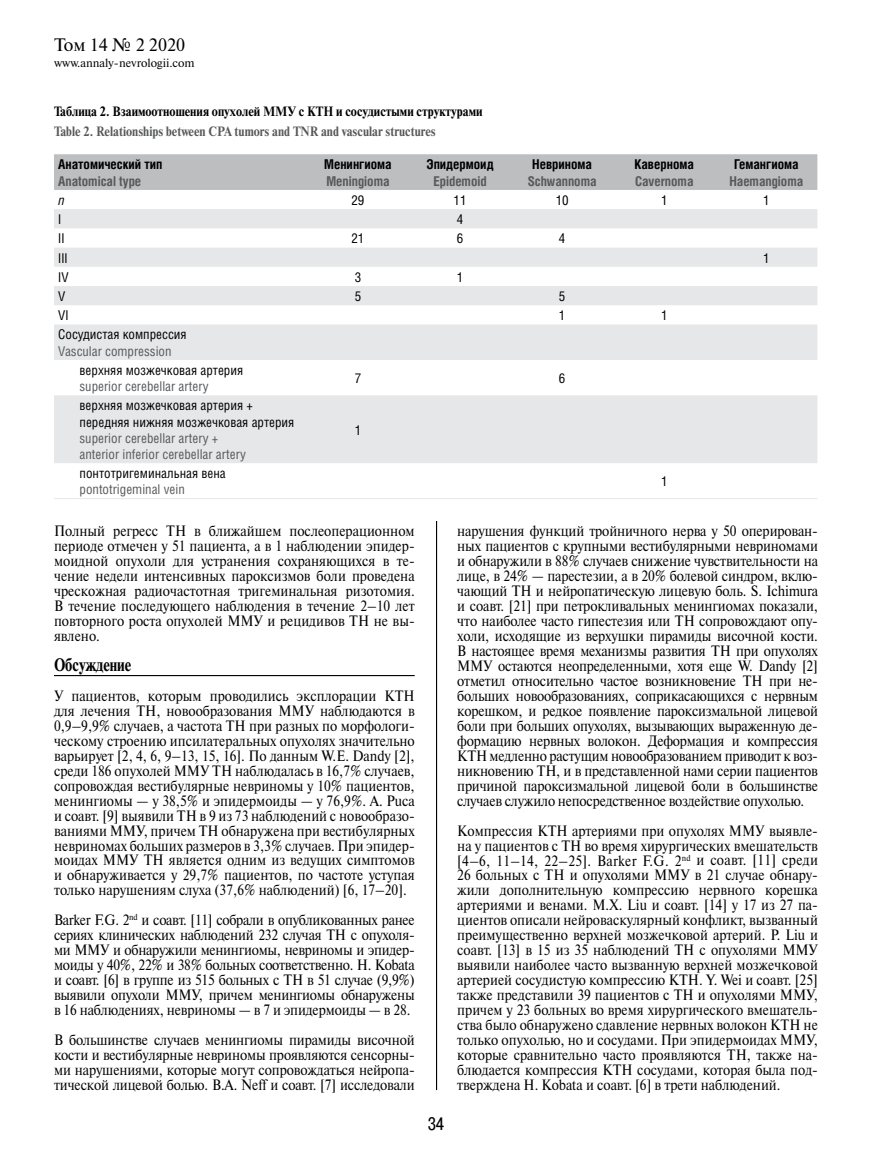
<style>
.page{position:relative;width:872px;height:1170px;background:#fff}
.page>*{position:absolute;margin:0;border:0;box-sizing:border-box;transform-origin:0 0}
.t1{font:18px "Newton C";color:#000}
.t2{font:700 18px "Newton C";color:#000;scale:.8 1}
.t3{font:18px "Pragmatica Cond C";color:#000}
.t4{font:15px/15px "Newton C";letter-spacing:-.01em;color:#000;text-align:justify;scale:.9 1}
.t5{font:13.5px/16.2px "Helios Cond C";color:#000}
.t6{font:13.5px/16.2px "Helios Cond C";color:#58595b}
.t7{font:700 13.5px "Helios Cond C";color:#000}
.t8{font:700 13.5px "Newton C";color:#58595b;scale:.9 1}
.t9{font:700 13.5px "Helios Cond C";color:#58595b}
.t10{font:700 13.5px "Newton C";color:#000;scale:.9 1}
.t11{font:italic 13.5px "Helios Cond C";color:#000}
.t12{font:12px "Newton C";color:#000}
</style>
<div class="page">
<hr style="left:436px;top:521px;width:1px;height:568px;background:#000">
<hr style="left:54px;top:675px;width:361px;height:1px;background:#000">
<div style="left:54px;top:154px;width:763px;height:36px;background:#bcbec0"></div>
<svg style="left:54px;top:209px;width:763px;height:254px;fill:#e6e7e8"></svg>
<hr style="left:54px;top:498px;width:253px;height:1px;background:#e6e7e8">
<hr style="left:307px;top:498px;width:102px;height:1px;background:#e6e7e8">
<hr style="left:409px;top:498px;width:102px;height:1px;background:#e6e7e8">
<hr style="left:511px;top:498px;width:102px;height:1px;background:#e6e7e8">
<hr style="left:613px;top:498px;width:102px;height:1px;background:#e6e7e8">
<hr style="left:715px;top:498px;width:102px;height:1px;background:#e6e7e8">
<p class="t1" style="left:54px;top:35px;width:133px">Том 14 № 2 2020</p>
<p class="t12" style="left:54px;top:56px;width:142px">www.annaly-nevrologii.com</p>
<p class="t10" style="left:54px;top:103px;width:477px">Таблица 2. Взаимоотношения опухолей ММУ с КТН и сосудистыми структурами</p>
<p class="t8" style="left:54px;top:124px;width:425px">Table 2. Relationships between CPA tumors and TNR and vascular structures</p>
<p class="t7" style="left:58px;top:156px;width:106px">Анатомический тип</p>
<p class="t9" style="left:58px;top:173px;width:84px">Anatomical type</p>
<p class="t7" style="left:426px;top:156px;width:69px">Эпидермоид</p>
<p class="t9" style="left:433px;top:173px;width:55px">Epidemoid</p>
<p class="t7" style="left:324px;top:156px;width:69px">Менингиома</p>
<p class="t9" style="left:326px;top:173px;width:65px">Meningioma</p>
<p class="t7" style="left:532px;top:156px;width:61px">Невринома</p>
<p class="t9" style="left:528px;top:173px;width:70px">Schwannoma</p>
<p class="t7" style="left:634px;top:156px;width:61px">Кавернома</p>
<p class="t9" style="left:635px;top:173px;width:60px">Cavernoma</p>
<p class="t7" style="left:734px;top:156px;width:66px">Гемангиома</p>
<p class="t9" style="left:729px;top:173px;width:75px">Haemangioma</p>
<p class="t11" style="left:58px;top:192px;width:8px">n</p>
<p class="t5" style="left:351px;top:192px;width:14px">29</p>
<p class="t5" style="left:453px;top:192px;width:14px">11</p>
<p class="t5" style="left:555px;top:192px;width:14px">10</p>
<p class="t5" style="left:661px;top:192px;width:8px">1</p>
<p class="t5" style="left:763px;top:192px;width:8px">1</p>
<p class="t5" style="left:58px;top:211px;width:5px">I</p>
<p class="t5" style="left:457px;top:211px;width:8px">4</p>
<p class="t5" style="left:58px;top:230px;width:8px">II</p>
<p class="t5" style="left:351px;top:230px;width:14px">21</p>
<p class="t5" style="left:457px;top:230px;width:8px">6</p>
<p class="t5" style="left:559px;top:230px;width:8px">4</p>
<p class="t5" style="left:58px;top:249px;width:11px">III</p>
<p class="t5" style="left:763px;top:249px;width:8px">1</p>
<p class="t5" style="left:58px;top:268px;width:12px">IV</p>
<p class="t5" style="left:355px;top:268px;width:8px">3</p>
<p class="t5" style="left:457px;top:268px;width:8px">1</p>
<p class="t5" style="left:58px;top:288px;width:9px">V</p>
<p class="t5" style="left:355px;top:288px;width:8px">5</p>
<p class="t5" style="left:559px;top:288px;width:8px">5</p>
<p class="t5" style="left:58px;top:307px;width:12px">VI</p>
<p class="t5" style="left:559px;top:307px;width:8px">1</p>
<p class="t5" style="left:661px;top:307px;width:8px">1</p>
<p class="t5" style="left:58px;top:326px;width:130px">Сосудистая компрессия</p>
<p class="t6" style="left:58px;top:342px;width:115px">Vascular compression</p>
<p class="t5" style="left:80px;top:362px;width:165px">верхняя мозжечковая артерия</p>
<p class="t6" style="left:80px;top:378px;width:130px">superior cerebellar artery</p>
<p class="t5" style="left:355px;top:370px;width:8px">7</p>
<p class="t5" style="left:559px;top:370px;width:8px">6</p>
<p class="t5" style="left:80px;top:397px;width:216px">верхняя мозжечковая артерия + передняя нижняя мозжечковая артерия</p>
<p class="t6" style="left:80px;top:429px;width:168px">superior cerebellar artery + anterior inferior cerebellar artery</p>
<p class="t5" style="left:80px;top:465px;width:148px">понтотригеминальная вена</p>
<p class="t6" style="left:80px;top:481px;width:107px">pontotrigeminal vein</p>
<p class="t5" style="left:355px;top:421px;width:8px">1</p>
<p class="t4" style="left:54px;top:523px;width:402px">Полный регресс ТН в ближайшем послеоперационном периоде отмечен у 51 пациента, а в 1 наблюдении эпидер&shy;моидной опухоли для устранения сохраняющихся в те&shy;чение недели интенсивных пароксизмов боли проведена чрескожная радиочастотная тригеминальная ризотомия.<br>В течение последующего наблюдения в течение 2–10 лет повторного роста опухолей ММУ и рецидивов ТН не вы&shy;явлено.</p>
<p class="t2" style="left:54px;top:654px;width:98px">Обсуждение</p>
<p class="t4" style="left:54px;top:688px;width:402px">У пациентов, которым проводились эксплорации КТН для лечения ТН, новообразования ММУ наблюдаются в 0,9–9,9% случаев, а частота ТН при разных по морфологи&shy;ческому строению ипсилатеральных опухолях значительно варьирует [2, 4, 6, 9–13, 15, 16]. По данным W.E. Dandy [2], среди 186 опухолей ММУ ТН наблюдалась в 16,7% случаев, сопровождая вестибулярные невриномы у 10% пациентов, менингиомы — у 38,5% и эпидермоиды — у 76,9%. A. Puca и соавт. [9] выявили ТН в 9 из 73 наблюдений с новообразо&shy;ваниями ММУ, причем ТН обнаружена при вестибулярных невриномах больших размеров в 3,3% случаев. При эпидер&shy;моидах ММУ ТН является одним из ведущих симптомов и обнаруживается у 29,7% пациентов, по частоте уступая только нарушениям слуха (37,6% наблюдений) [6, 17–20].</p>
<p class="t4" style="left:54px;top:912px;width:402px">Barker F.G. 2<sup>nd</sup> и соавт. [11] собрали в опубликованных ранее сериях клинических наблюдений 232 случая ТН с опухоля&shy;ми ММУ и обнаружили менингиомы, невриномы и эпидер&shy;моиды у 40%, 22% и 38% больных соответственно. H. Kobata и соавт. [6] в группе из 515 больных с ТН в 51 случае (9,9%) выявили опухоли ММУ, причем менингиомы обнаружены в 16 наблюдениях, невриномы — в 7 и эпидермоиды — в 28.</p>
<p class="t4" style="left:54px;top:1032px;width:402px">В большинстве случаев менингиомы пирамиды височной кости и вестибулярные невриномы проявляются сенсорны&shy;ми нарушениями, которые могут сопровождаться нейропа&shy;тической лицевой болью. B.A. Neff и соавт. [7] исследовали</p>
<p class="t5" style="left:661px;top:473px;width:8px">1</p>
<p class="t3" style="left:428px;top:1113px;width:17px">34</p>
<p class="t4" style="left:457px;top:523px;width:402px">нарушения функций тройничного нерва у 50 оперирован&shy;ных пациентов с крупными вестибулярными невриномами и обнаружили в 88% случаев снижение чувствительности на лице, в 24% — парестезии, а в 20% болевой синдром, вклю&shy;чающий ТН и нейропатическую лицевую боль. S. Iсhimura и соавт. [21] при петрокливальных менингиомах показали, что наиболее часто гипестезия или ТН сопровождают опу&shy;холи, исходящие из верхушки пирамиды височной кости.<br>В настоящее время механизмы развития ТН при опухолях ММУ остаются неопределенными, хотя еще W. Dandy [2] отметил относительно частое возникновение ТН при не&shy;больших новообразованиях, соприкасающихся с нервным корешком, и редкое появление пароксизмальной лицевой боли при больших опухолях, вызывающих выраженную де&shy;формацию нервных волокон. Деформация и компрессия КТН медленно растущим новообразованием приводит к воз&shy;никновению ТН, и в представленной нами серии пациентов причиной пароксизмальной лицевой боли в большинстве случаев служило непосредственное воздействие опухолью.</p>
<p class="t4" style="left:457px;top:822px;width:402px">Компрессия КТН артериями при опухолях ММУ выявле&shy;на у пациентов с ТН во время хирургических вмешательств [4–6, 11–14, 22–25]. Barker F.G. 2<sup>nd</sup> и соавт. [11] среди 26 больных с ТН и опухолями ММУ в 21 случае обнару&shy;жили дополнительную компрессию нервного корешка артериями и венами. M.X. Liu и соавт. [14] у 17 из 27 па&shy;циентов описали нейроваскулярный конфликт, вызванный преимущественно верхней мозжечковой артерий. P. Liu и соавт. [13] в 15 из 35 наблюдений ТН с опухолями ММУ выявили наиболее часто вызванную верхней мозжечковой артерией сосудистую компрессию КТН. Y. Wei и соавт. [25] также представили 39 пациентов с ТН и опухолями ММУ, причем у 23 больных во время хирургического вмешатель&shy;ства было обнаружено сдавление нервных волокон КТН не только опухолью, но и сосудами. При эпидермоидах ММУ, которые сравнительно часто проявляются ТН, также на&shy;блюдается компрессия КТН сосудами, которая была под&shy;тверждена H. Kobata и соавт. [6] в трети наблюдений.</p>
</div>
